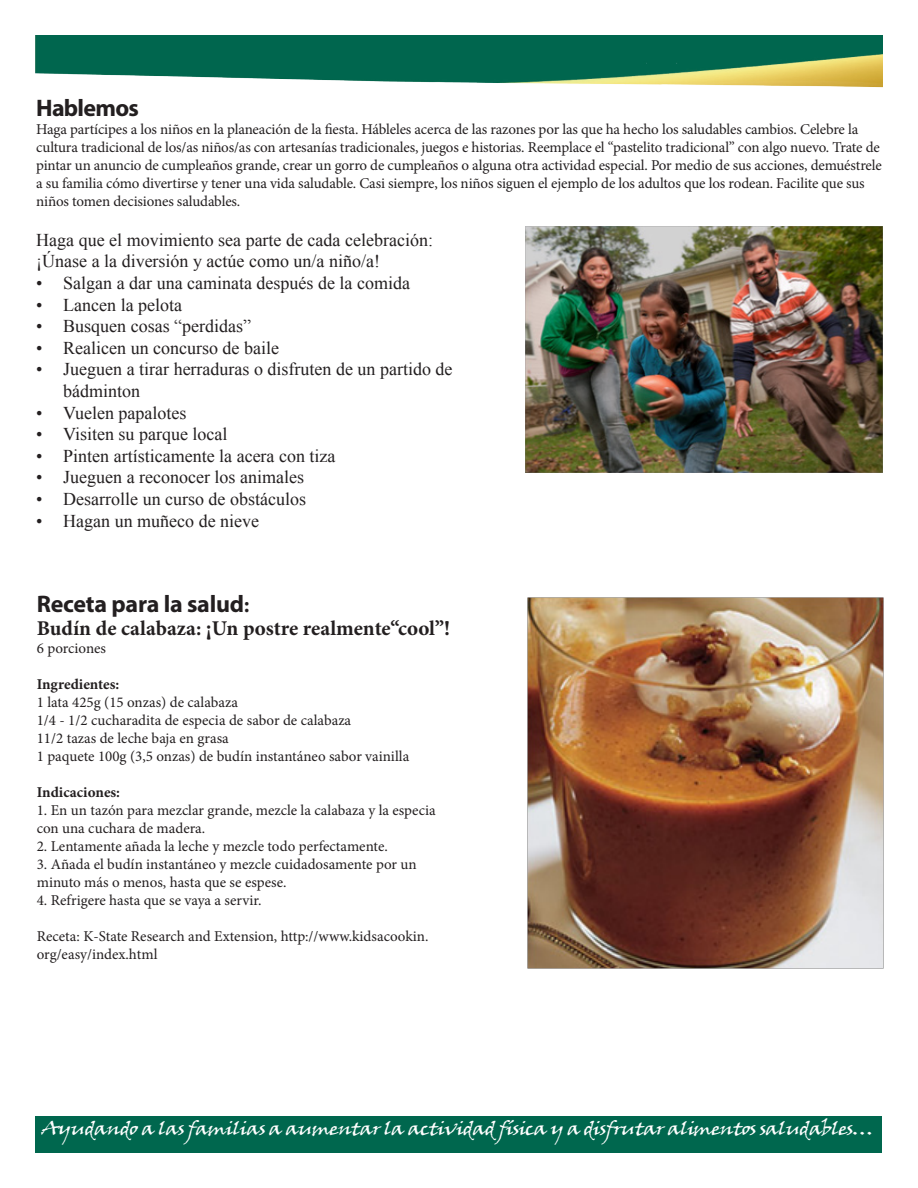
<style>
.page{position:relative;width:918px;height:1188px;background:#fff}
.page>*{position:absolute;margin:0;border:0;box-sizing:border-box;transform-origin:0 0}
.t1{font:700 24px "Myriad Pro";letter-spacing:-.01em;color:#231f20}
.t2{font:700 24px "Myriad Pro";letter-spacing:-.03em;color:#231f20}
.t3{font:700 21px "Minion Pro";color:#231f20}
.t4{font:18px "Times New Roman";color:#231f20}
.t5{font:18px "Viner Hand ITC";letter-spacing:-.05em;color:#fff;scale:1.2 1}
.t6{font:15px/18px "Minion Pro";letter-spacing:-.01em;color:#231f20}
.t7{font:700 15px "Minion Pro";color:#231f20}
.s1{font-family:"Minion Pro"}
</style>
<div class="page">
<img style="left:36px;top:36px;width:846px;height:52px">
<div style="left:35px;top:1116px;width:846px;height:36px;background:#00674e"></div>
<img style="left:527px;top:597px;width:357px;height:372px">
<img style="left:525px;top:226px;width:358px;height:247px">
<p class="t2" style="left:36px;top:92px;width:104px">Hablemos</p>
<p class="t6" style="left:36px;top:120px;width:847px">Haga partícipes a los niños en la planeación de la fiesta. Hábleles acerca de las razones por las que ha hecho los saludables cambios. Celebre la cultura tradicional de los/as niños/as con artesanías tradicionales, juegos e historias. Reemplace el “pastelito tradicional” con algo nuevo. Trate de pintar un anuncio de cumpleaños grande, crear un gorro de cumpleaños o alguna otra actividad especial. Por medio de sus acciones, demuéstrele a su familia cómo divertirse y tener una vida saludable. Casi siempre, los niños siguen el ejemplo de los adultos que los rodean. Facilite que sus niños tomen decisiones saludables.</p>
<p class="t4" style="left:36px;top:228px;width:398px">Haga que el movimiento sea parte de cada celebración:</p>
<p class="t4" style="left:36px;top:249px;width:345px">¡Únase a la diversión y actúe como un/a niño/a!</p>
<p class="t4" style="left:36px;top:271px;width:375px">• Salgan a dar una caminata después de la comida</p>
<p class="t4" style="left:36px;top:292px;width:147px">• Lancen la pelota</p>
<p class="t4" style="left:36px;top:314px;width:216px">• Busquen cosas “perdidas”</p>
<p class="t4" style="left:36px;top:336px;width:244px">• Realicen un concurso de baile</p>
<p class="t4" style="left:36px;top:357px;width:418px">• Jueguen a tirar herraduras o disfruten de un partido de</p>
<p class="t4" style="left:63px;top:379px;width:79px">bádminton</p>
<p class="t4" style="left:36px;top:400px;width:152px">• Vuelen papalotes</p>
<p class="t4" style="left:36px;top:422px;width:193px">• Visiten su parque local</p>
<p class="t4" style="left:36px;top:444px;width:301px">• Pinten artísticamente la acera con tiza</p>
<p class="t4" style="left:36px;top:465px;width:269px">• Jueguen a reconocer los animales</p>
<p class="t4" style="left:36px;top:487px;width:271px">• Desarrolle un curso de obstáculos</p>
<p class="t4" style="left:36px;top:508px;width:224px">• Hagan un muñeco de nieve</p>
<p class="t1" style="left:37px;top:588px;width:215px">Receta para la salud<span class="s1">:</span></p>
<p class="t3" style="left:37px;top:613px;width:415px">Budín de calabaza: ¡Un postre realmente“cool”!</p>
<p class="t6" style="left:37px;top:639px;width:71px">6 porciones</p>
<p class="t7" style="left:37px;top:673px;width:84px">Ingredientes:</p>
<p class="t6" style="left:37px;top:693px;width:203px">1 lata 425g (15 onzas) de calabaza</p>
<p class="t6" style="left:37px;top:711px;width:316px">1/4 - 1/2 cucharadita de especia de sabor de calabaza</p>
<p class="t6" style="left:37px;top:729px;width:194px">11/2 tazas de leche baja en grasa</p>
<p class="t6" style="left:37px;top:747px;width:374px">1 paquete 100g (3,5 onzas) de budín instantáneo sabor vainilla</p>
<p class="t7" style="left:37px;top:781px;width:85px">Indicaciones:</p>
<p class="t6" style="left:37px;top:801px;width:400px">1. En un tazón para mezclar grande, mezcle la calabaza y la especia con una cuchara de madera.</p>
<p class="t6" style="left:37px;top:837px;width:353px">2. Lentamente añada la leche y mezcle todo perfectamente.</p>
<p class="t6" style="left:37px;top:855px;width:381px">3. Añada el budín instantáneo y mezcle cuidadosamente por un minuto más o menos, hasta que se espese.</p>
<p class="t6" style="left:37px;top:891px;width:226px">4. Refrigere hasta que se vaya a servir.</p>
<p class="t6" style="left:37px;top:927px;width:393px">Receta: K-State Research and Extension, http://www.kidsacookin. org/easy/index.html</p>
<p class="t5" style="left:42px;top:1117px;width:695px">Ayudando a las familias a aumentar la actividad física y a disfrutar alimentos saludables…</p>
</div>
